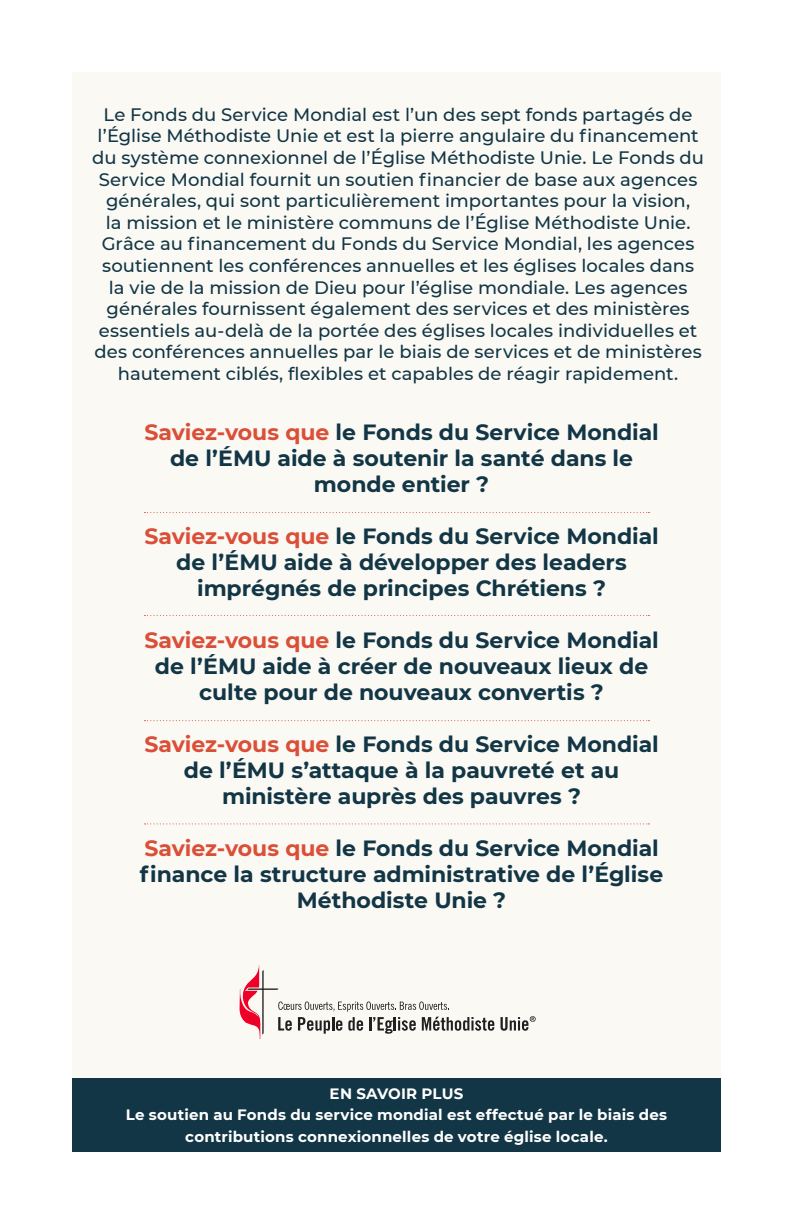
<style>
.page{position:relative;width:792px;height:1224px;background:#fff}
.page>*{position:absolute;margin:0;border:0;box-sizing:border-box;transform-origin:0 0}
.t1{font:700 22px/26px "Montserrat";color:#123645;text-align:center}
.t2{font:500 18px/21.6px "Montserrat";color:#123645;text-align:center}
.t3{font:700 15px/21.4px "Montserrat";letter-spacing:.015em;color:#fff;text-align:center}
.s1{color:#db4f38}
</style>
<div class="page">
<div style="left:72px;top:72px;width:649px;height:1006px;background:#faf9f4"></div>
<div style="left:72px;top:1078px;width:649px;height:74px;background:#123645"></div>
<svg style="left:144px;top:512px;width:505px;height:1px"></svg>
<svg style="left:144px;top:615px;width:505px;height:1px"></svg>
<svg style="left:144px;top:720px;width:505px;height:1px"></svg>
<svg style="left:144px;top:823px;width:505px;height:1px"></svg>
<svg style="left:501px;top:1016px;width:35px;height:15px"></svg>
<svg style="left:240px;top:965px;width:254px;height:74px"></svg>
<p class="t2" style="left:92px;top:103px;width:613px">Le Fonds du Service Mondial est l’un des sept fonds partagés de l’Église Méthodiste Unie et est la pierre angulaire du financement du système connexionnel de l’Église Méthodiste Unie. Le Fonds du Service Mondial fournit un soutien financier de base aux agences générales, qui sont particulièrement importantes pour la vision,<br>la mission et le ministère communs de l’Église Méthodiste Unie.<br>Grâce au financement du Fonds du Service Mondial, les agences soutiennent les conférences annuelles et les églises locales dans la vie de la mission de Dieu pour l’église mondiale. Les agences générales fournissent également des services et des ministères essentiels au-delà de la portée des églises locales individuelles et des conférences annuelles par le biais de services et de ministères hautement ciblés, flexibles et capables de réagir rapidement.</p>
<p class="t1" style="left:144px;top:418px;width:516px"><span class="s1">Saviez-vous que</span> le Fonds du Service Mondial de l’ÉMU aide à soutenir la santé dans le monde entier ?</p>
<p class="t1" style="left:144px;top:522px;width:516px"><span class="s1">Saviez-vous que</span> le Fonds du Service Mondial de l’ÉMU aide à développer des leaders imprégnés de principes Chrétiens ?</p>
<p class="t1" style="left:144px;top:626px;width:516px"><span class="s1">Saviez-vous que</span> le Fonds du Service Mondial de l’ÉMU aide à créer de nouveaux lieux de culte pour de nouveaux convertis ?</p>
<p class="t1" style="left:144px;top:730px;width:516px"><span class="s1">Saviez-vous que</span> le Fonds du Service Mondial de l’ÉMU s’attaque à la pauvreté et au ministère auprès des pauvres ?</p>
<p class="t1" style="left:140px;top:834px;width:525px"><span class="s1">Saviez-vous que</span> le Fonds du Service Mondial finance la structure administrative de l’Église<br>Méthodiste Unie ?</p>
<p class="t3" style="left:330px;top:1082px;width:135px">EN SAVOIR PLUS</p>
<p class="t3" style="left:126px;top:1103px;width:543px">Le soutien au Fonds du service mondial est effectué par le biais des contributions connexionnelles de votre église locale.</p>
</div>
